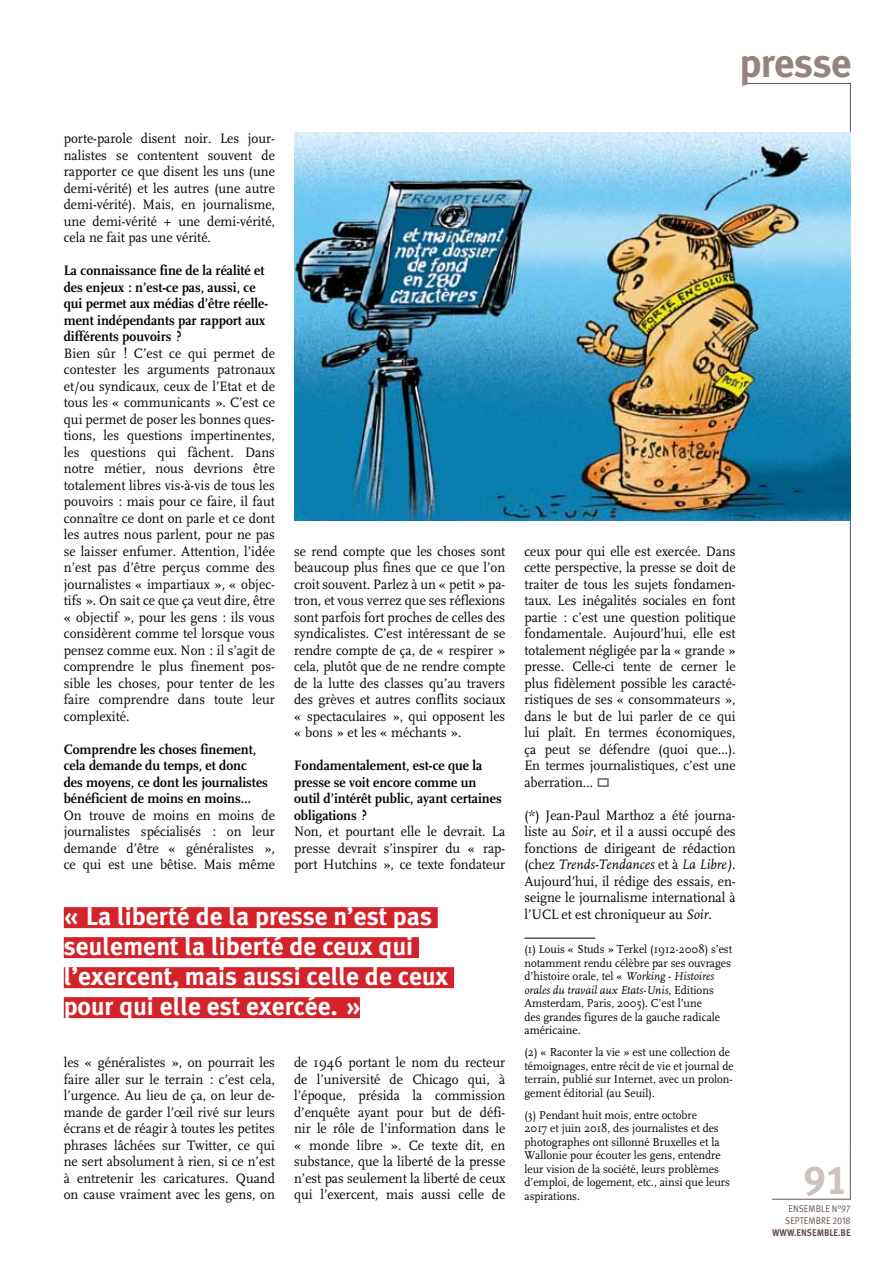
<style>
.page{position:relative;width:893px;height:1263px;background:#fff}
.page>*{position:absolute;margin:0;border:0;box-sizing:border-box;transform-origin:0 0}
.t1{font:700 40.5px "Meta Plus";color:#96837f}
.t2{font:40.5px "Meta Plus Bold Caps";color:#cbc1be}
.t3{font:700 25.5px/30px "Meta Plus";color:#fff}
.t4{font:14.25px/16.5px "FF Scala";color:#000;text-align:justify;scale:.95 1}
.t5{font:700 14.25px/16.5px "FF Scala";color:#000;scale:.95 1}
.t6{font:12px/13.5px "FF Scala";color:#000;scale:.95 1}
.t7{font:9.75px/12px "Meta Pro";letter-spacing:.01em;color:#664f4b;text-align:center;scale:.9 1}
.t8{font:700 9.75px "Meta Plus";color:#664f4b;scale:.9 1}
.s1{font-style:italic}
</style>
<div class="page">
<svg style="left:743px;top:83px;width:108px;height:1116px"></svg>
<hr style="left:524px;top:938px;width:71px;height:1px;background:#000">
<img style="left:294px;top:132px;width:556px;height:389px">
<div style="left:64px;top:907px;width:374px;height:21px;background:#d2232a"></div>
<div style="left:64px;top:937px;width:355px;height:21px;background:#d2232a"></div>
<div style="left:64px;top:967px;width:390px;height:21px;background:#d2232a"></div>
<div style="left:64px;top:997px;width:296px;height:21px;background:#d2232a"></div>
<p class="t4" style="left:64px;top:130px;width:224px">porte-parole disent noir. Les jour&shy;nalistes se contentent souvent de rapporter ce que disent les uns (une demi-vérité) et les autres (une autre demi-vérité). Mais, en journalisme, une demi-vérité + une demi-vérité, cela ne fait pas une vérité.</p>
<p class="t5" style="left:64px;top:262px;width:217px">La connaissance fine de la réalité et des enjeux : n’est-ce pas, aussi, ce qui permet aux médias d’être réelle&shy;ment indépendants par rapport aux différents pouvoirs ?</p>
<p class="t4" style="left:64px;top:345px;width:224px">Bien sûr ! C’est ce qui permet de contester les arguments patronaux et/ou syndicaux, ceux de l’Etat et de tous les « communicants ». C’est ce qui permet de poser les bonnes ques&shy;tions, les questions impertinentes, les questions qui fâchent. Dans notre métier, nous devrions être totalement libres vis-à-vis de tous les pouvoirs : mais pour ce faire, il faut connaître ce dont on parle et ce dont les autres nous parlent, pour ne pas se laisser enfumer. Attention, l’idée n’est pas d’être perçus comme des journalistes « impartiaux », « objec&shy;tifs ». On sait ce que ça veut dire, être « objectif », pour les gens : ils vous considèrent comme tel lorsque vous pensez comme eux. Non : il s’agit de comprendre le plus finement pos&shy;sible les choses, pour tenter de les faire comprendre dans toute leur complexité.</p>
<p class="t5" style="left:64px;top:741px;width:216px">Comprendre les choses finement, cela demande du temps, et donc des moyens, ce dont les journalistes bénéficient de moins en moins…</p>
<p class="t4" style="left:64px;top:807px;width:224px">On trouve de moins en moins de journalistes spécialisés : on leur demande d’être « généralistes », ce qui est une bêtise. Mais même</p>
<p class="t4" style="left:294px;top:543px;width:224px">se rend compte que les choses sont beaucoup plus fines que ce que l’on croit souvent. Parlez à un « petit » pa&shy;tron, et vous verrez que ses réflexions sont parfois fort proches de celles des syndicalistes. C’est intéressant de se rendre compte de ça, de « respirer » cela, plutôt que de ne rendre compte de la lutte des classes qu’au travers des grèves et autres conflits sociaux « spectaculaires », qui opposent les « bons » et les « méchants ».</p>
<p class="t5" style="left:294px;top:757px;width:220px">Fondamentalement, est-ce que la presse se voit encore comme un outil d’intérêt public, ayant certaines obligations ?</p>
<p class="t4" style="left:294px;top:824px;width:224px">Non, et pourtant elle le devrait. La presse devrait s’inspirer du « rap&shy;port Hutchins », ce texte fondateur</p>
<h2 class="t3" style="left:64px;top:901px;width:387px">« La liberté de la presse n’est pas seulement la liberté de ceux qui l’exercent, mais aussi celle de ceux pour qui elle est exercée. »</h2>
<p class="t4" style="left:64px;top:1054px;width:224px">les « généralistes », on pourrait les faire aller sur le terrain : c’est cela, l’urgence. Au lieu de ça, on leur de&shy;mande de garder l’œil rivé sur leurs écrans et de réagir à toutes les petites phrases lâchées sur Twitter, ce qui ne sert absolument à rien, si ce n’est à entretenir les caricatures. Quand on cause vraiment avec les gens, on</p>
<p class="t4" style="left:294px;top:1055px;width:224px">de 1946 portant le nom du recteur de l’université de Chicago qui, à l’époque, présida la commission d’enquête ayant pour but de défi&shy;nir le rôle de l’information dans le « monde libre ». Ce texte dit, en substance, que la liberté de la presse n’est pas seulement la liberté de ceux qui l’exercent, mais aussi celle de</p>
<h1 class="t1" style="left:739px;top:39px;width:114px">presse</h1>
<p class="t4" style="left:524px;top:543px;width:224px">ceux pour qui elle est exercée. Dans cette perspective, la presse se doit de traiter de tous les sujets fondamen&shy;taux. Les inégalités sociales en font partie : c’est une question politique fondamentale. Aujourd’hui, elle est totalement négligée par la « grande » presse. Celle-ci tente de cerner le plus fidèlement possible les caracté&shy;ristiques de ses « consommateurs », dans le but de lui parler de ce qui lui plaît. En termes économiques, ça peut se défendre (quoi que…).<br>En termes journalistiques, c’est une aberration…</p>
<p class="t4" style="left:524px;top:807px;width:224px">(*) Jean-Paul Marthoz a été journa&shy;liste au <span class="s1">Soir,</span> et il a aussi occupé des fonctions de dirigeant de rédaction (chez <span class="s1">Trends-Tendances</span> et à <span class="s1">La Libre).<br></span>Aujourd’hui, il rédige des essais, en&shy;seigne le journalisme international à l’UCL et est chroniqueur au <span class="s1">Soir</span>.</p>
<p class="t6" style="left:524px;top:943px;width:220px">(1) Louis « Studs » Terkel (1912-2008) s’est notamment rendu célèbre par ses ouvrages d’histoire orale, tel « <span class="s1">Working - Histoires orales du travail aux Etats-Unis</span>, Editions Amsterdam, Paris, 2005). C’est l’une<br>des grandes figures de la gauche radicale américaine.</p>
<p class="t6" style="left:524px;top:1046px;width:222px">(2) « Raconter la vie » est une collection de témoignages, entre récit de vie et journal de terrain, publié sur Internet, avec un prolon&shy;gement éditorial (au Seuil).</p>
<p class="t6" style="left:524px;top:1108px;width:218px">(3) Pendant huit mois, entre octobre<br>2017 et juin 2018, des journalistes et des photographes ont sillonné Bruxelles et la Wallonie pour écouter les gens, entendre leur vision de la société, leurs problèmes d’emploi, de logement, etc., ainsi que leurs aspirations.</p>
<h1 class="t2" style="left:804px;top:1156px;width:45px">91</h1>
<p class="t7" style="left:785px;top:1203px;width:74px">ENSEMBLE N°97<br>SEPTEMBRE 2018</p>
<p class="t8" style="left:772px;top:1227px;width:89px">www.ensemble.be</p>
</div>
